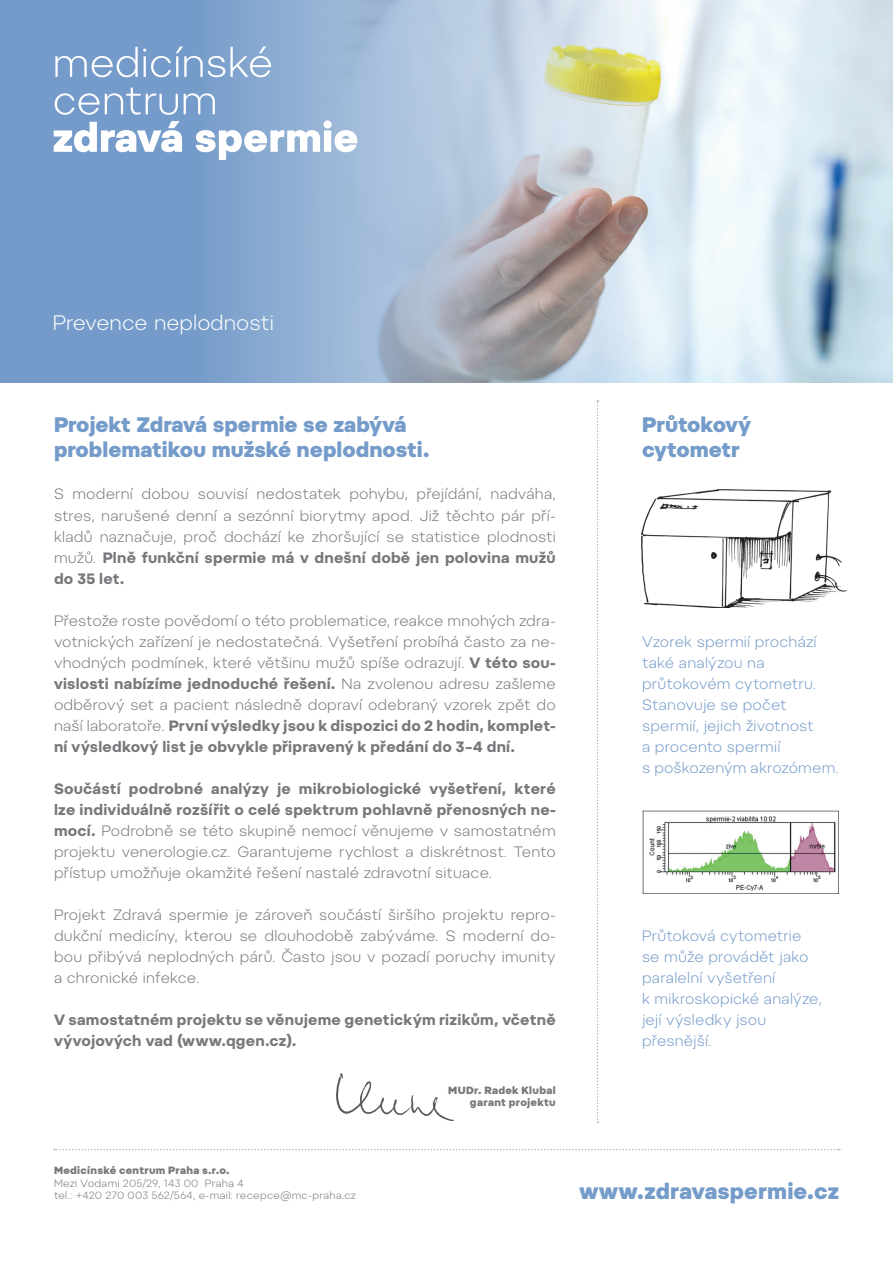
<style>
.page{position:relative;width:893px;height:1263px;background:#fff}
.page>*{position:absolute;margin:0;border:0;box-sizing:border-box;transform-origin:0 0}
.t1{font:800 22.05px "Pepi";color:#749bc9}
.t2{font:800 21px/25.2px "Pepi";color:#749bc9}
.t3{font:300 21px "Pepi";color:#fff}
.t4{font:300 15px/21px "Pepi";letter-spacing:.01em;color:#76787b;text-align:justify}
.t5{font:300 15px/21px "Pepi";letter-spacing:.01em;color:#749bc9}
.t6{font:700 15px/21px "Pepi";letter-spacing:.01em;color:#76787b}
.t7{font:300 10.5px/12.6px "Pepi";letter-spacing:.025em;color:#76787b}
.t8{font:800 10.5px/12.6px "Pepi";letter-spacing:.025em;color:#76787b;text-align:right}
.s1{font-weight:700}
</style>
<div class="page">
<svg style="left:0;top:0;width:893px;height:383px;background:#adc1d5"></svg>
<svg style="left:54px;top:1149px;width:786px;height:1px"></svg>
<svg style="left:54px;top:88px;width:304px;height:72px"></svg>
<svg style="left:55px;top:47px;width:216px;height:30px;background:#92b0d4"></svg>
<svg style="left:597px;top:400px;width:1px;height:723px"></svg>
<img style="left:641px;top:489px;width:206px;height:119px">
<img style="left:642px;top:810px;width:197px;height:84px">
<img style="left:336px;top:1073px;width:117px;height:48px">
<h2 class="t3" style="left:53px;top:310px;width:222px">Prevence neplodnosti</h2>
<h2 class="t2" style="left:54px;top:412px;width:377px">Projekt Zdravá spermie se zabývá problematikou mužské neplodnosti.</h2>
<p class="t4" style="left:54px;top:483px;width:503px">S moderní dobou souvisí nedostatek pohybu, přejídání, nadváha, stres, narušené denní a sezónní biorytmy apod. Již těchto pár pří&shy;kladů naznačuje, proč dochází ke zhoršující se statistice plodnosti mužů. <span class="s1">Plně funkční spermie má v dnešní době jen polovina mužů do 35 let.</span></p>
<p class="t4" style="left:54px;top:609px;width:503px">Přestože roste povědomí o této problematice, reakce mnohých zdra&shy;votnických zařízení je nedostatečná. Vyšetření probíhá často za ne&shy;vhodných podmínek, které většinu mužů spíše odrazují. <span class="s1">V této sou&shy;vislosti nabízíme jednoduché řešení.</span> Na zvolenou adresu zašleme odběrový set a pacient následně dopraví odebraný vzorek zpět do naší laboratoře. <span class="s1">První výsledky jsou k dispozici do 2 hodin, komplet&shy;ní výsledkový list je obvykle připravený k předání do 3–4 dní.</span></p>
<p class="t4" style="left:54px;top:777px;width:503px"><span class="s1">Součástí podrobné analýzy je mikrobiologické vyšetření, které lze individuálně rozšířit o celé spektrum pohlavně přenosných ne&shy;mocí.</span> Podrobně se této skupině nemocí věnujeme v samostatném projektu venerologie.cz. Garantujeme rychlost a diskrétnost. Tento přístup umožňuje okamžité řešení nastalé zdravotní situace.</p>
<p class="t4" style="left:54px;top:903px;width:503px">Projekt Zdravá spermie je zároveň součástí širšího projektu repro&shy;dukční medicíny, kterou se dlouhodobě zabýváme. S moderní do&shy;bou přibývá neplodných párů. Často jsou v pozadí poruchy imunity a chronické infekce.</p>
<p class="t6" style="left:54px;top:1008px;width:503px">V samostatném projektu se věnujeme genetickým rizikům, včetně vývojových vad (www.qgen.cz).</p>
<p class="t8" style="left:448px;top:1083px;width:109px">MUDr. Radek Klubal garant projektu</p>
<h2 class="t2" style="left:642px;top:412px;width:110px">Průtokový cytometr</h2>
<p class="t5" style="left:642px;top:630px;width:198px">Vzorek spermií prochází také analýzou na průtokovém cytometru.<br>Stanovuje se počet spermií, jejich životnost<br>a procento spermií<br>s poškozeným akrozómem.</p>
<p class="t5" style="left:642px;top:924px;width:181px">Průtoková cytometrie se může provádět jako paralelní vyšetření<br>k mikroskopické analýze, její výsledky jsou přesnější.</p>
<p class="t8" style="left:54px;top:1164px;width:177px">Medicínské centrum Praha s.r.o.</p>
<p class="t7" style="left:54px;top:1176px;width:304px">Mezi Vodami 205/29, 143 00 Praha 4<br>tel.: +420 270 003 562/564, e-mail: recepce@mc-praha.cz</p>
<h1 class="t1" style="left:579px;top:1177px;width:261px">www.zdravaspermie.cz</h1>
</div>
